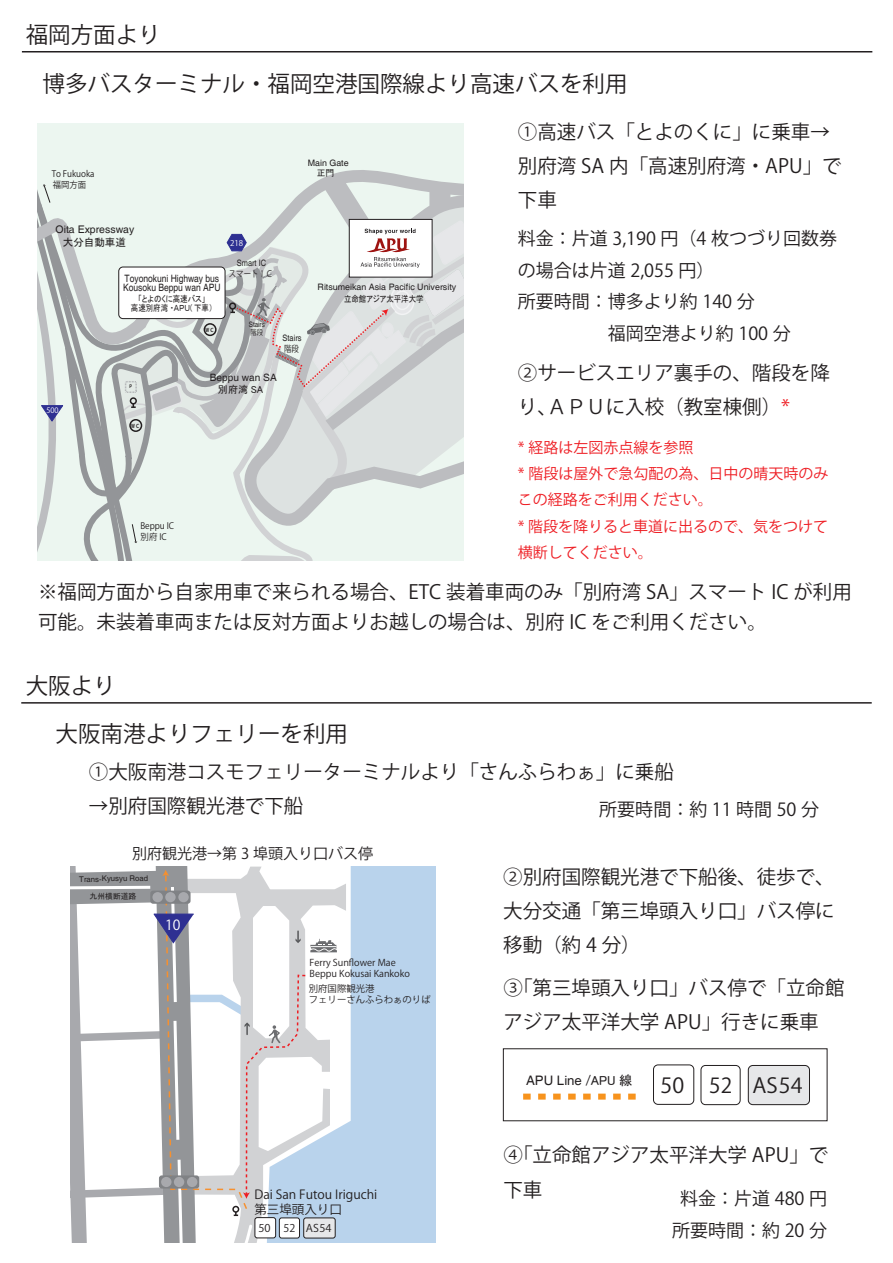
<style>
.page{position:relative;width:893px;height:1263px;background:#fff}
.page>*{position:absolute;margin:0;border:0;box-sizing:border-box;transform-origin:0 0}
.t1{font:22.5px "Koz Go Pro";color:#231f20}
.t2{font:20.55px "Koz Go Pro";color:#231f20}
.t3{font:19.5px/34.2px "Koz Go Pro";color:#231f20}
.t4{font:18px/31.5px "Koz Go Pro";color:#231f20}
.t5{font:15px/26.2px "Koz Go Pro";color:#ee1d23}
.t6{font:15px "Koz Go Pro";color:#231f20}
.t7{font:13.95px "Koz Go Pro";color:#fff}
.t8{font:13.05px "Helvetica";color:#231f20}
.t9{font:12.45px "Koz Go Pro";color:#231f20}
.t10{font:10.65px "Koz Go Pro";color:#231f20}
.t11{font:10.5px "Helvetica";color:#231f20}
.t12{font:10.5px "MS P Gothic";color:#231f20}
.t13{font:10.2px/8.9px "Helvetica";letter-spacing:-.005em;color:#231f20;scale:.84 1}
.t14{font:10.2px "Helvetica";letter-spacing:-.005em;color:#231f20}
.t15{font:10.2px "MS P Gothic";color:#231f20}
.t16{font:9.3px/10.8px "Koz Go Pro";color:#231f20}
.t17{font:8.85px "Helvetica";color:#231f20}
.t18{font:8.85px/8.9px "MS P Gothic";letter-spacing:-.005em;color:#231f20;text-align:center;scale:.84 1}
.t19{font:8.85px "Helvetica";color:#231f20;scale:.84 1}
.t20{font:8.85px "Koz Go Pro";letter-spacing:-.005em;color:#231f20;scale:.94 1}
.t21{font:8.85px "Koz Go Pro";letter-spacing:-.005em;color:#231f20;scale:.95 1}
.t22{font:8.85px "Koz Go Pro";letter-spacing:-.005em;color:#231f20;scale:.84 1}
.t23{font:8.85px "MS P Gothic";letter-spacing:-.005em;color:#231f20}
.t24{font:7.95px "Koz Go Pro";color:#fff}
.t25{font:7.8px "Helvetica";color:#231f20}
.t26{font:7.8px "MS P Gothic";color:#231f20}
.t27{font:7.5px "Helvetica";letter-spacing:-.005em;color:#231f20;scale:.84 1}
.t28{font:7.5px "Koz Go Pro";color:#231f20;scale:.84 1}
.t29{font:7.35px "Koz Go Pro";color:#fff}
.t30{font:700 5.4px "Koz Go Pro";color:#231f20;scale:.84 1}
.t31{font:700 4.65px "Koz Go Pro";color:#231f20;scale:.84 1}
.s1{color:#ee1d23}
.s2{font-family:"Koz Go Pro"}
.s3{font-family:"MS P Gothic"}
.s4{font-size:20.7px}
</style>
<div class="page">
<div style="left:346px;top:866px;width:90px;height:376px;background:#b9d3ec"></div>
<hr style="left:22px;top:51px;width:850px;height:2px;background:#231f20">
<hr style="left:21px;top:702px;width:851px;height:2px;background:#231f20">
<svg style="left:523px;top:1093px;width:113px;height:6px"></svg>
<div style="left:748px;top:1065px;width:61px;height:40px;background:#e6e7e9;border-radius:5px"></div>
<div style="left:748px;top:1065px;width:62px;height:40px;border:1px solid #231f20;border-radius:5px"></div>
<div style="left:653px;top:1064px;width:41px;height:41px;border:1px solid #231f20;border-radius:5px"></div>
<div style="left:701px;top:1065px;width:39px;height:40px;border:1px solid #231f20;border-radius:4px"></div>
<svg style="left:70px;top:866px;width:276px;height:376px"></svg>
<div style="left:304px;top:1218px;width:31px;height:20px;background:#e6e7e9;border-radius:2px"></div>
<div style="left:303px;top:1217px;width:33px;height:21px;border:1px solid #231f20;border-radius:2px"></div>
<div style="left:255px;top:1217px;width:21px;height:21px;background:#fff;border-radius:2px"></div>
<div style="left:255px;top:1217px;width:21px;height:21px;border:1px solid #231f20;border-radius:2px"></div>
<div style="left:279px;top:1218px;width:20px;height:20px;background:#fff;border-radius:2px"></div>
<div style="left:279px;top:1217px;width:21px;height:21px;border:1px solid #231f20;border-radius:2px"></div>
<svg style="left:37px;top:123px;width:427px;height:438px;background:#dce2e0"></svg>
<p class="t1" style="left:26px;top:20px;width:137px">福岡方面より</p>
<p class="t1" style="left:43px;top:69px;width:586px">博多バスターミナル・福岡空港国際線より高速バスを利用</p>
<p class="t20" style="left:52px;top:168px;width:47px">To Fukuoka</p>
<p class="t20" style="left:53px;top:179px;width:37px">福岡方面</p>
<p class="t17" style="left:308px;top:158px;width:42px">Main Gate</p>
<p class="t23" style="left:317px;top:168px;width:19px">正門</p>
<p class="t11" style="left:56px;top:223px;width:80px">Oita Expressway</p>
<p class="t12" style="left:63px;top:237px;width:64px">大分自動車道</p>
<p class="t24" style="left:230px;top:237px;width:15px">218</p>
<p class="t19" style="left:237px;top:257px;width:36px">Smart IC</p>
<p class="t13" style="left:123px;top:274px;width:118px">Toyonokuni Highway bus<br>Kousoku Beppu wan APU</p>
<p class="t18" style="left:131px;top:295px;width:99px">「とよのくに高速バス」<br>高速別府湾・ＡＰＵ( 下車）</p>
<p class="t22" style="left:229px;top:268px;width:55px">スマートＩＣ</p>
<p class="t17" style="left:318px;top:282px;width:140px">Ritsumeikan Asia Pacific University</p>
<p class="t18" style="left:344px;top:295px;width:96px">立命館アジア太平洋大学</p>
<p class="t30" style="left:205px;top:327px;width:12px">ＷＣ</p>
<p class="t27" style="left:249px;top:320px;width:21px">Stairs</p>
<p class="t28" style="left:250px;top:328px;width:16px">階段</p>
<p class="t19" style="left:283px;top:333px;width:24px">Stairs</p>
<p class="t22" style="left:284px;top:343px;width:19px">階段</p>
<p class="t29" style="left:46px;top:405px;width:14px">500</p>
<p class="t31" style="left:129px;top:384px;width:6px">Ｐ</p>
<p class="t30" style="left:131px;top:422px;width:12px">ＷＣ</p>
<p class="t14" style="left:210px;top:372px;width:68px">Beppu wan SA</p>
<p class="t15" style="left:218px;top:384px;width:47px">別府湾 SA</p>
<p class="t21" style="left:140px;top:520px;width:37px">Beppu IC</p>
<p class="t21" style="left:141px;top:531px;width:29px">別府 IC</p>
<p class="t3" style="left:518px;top:115px;width:325px">①高速バス「とよのくに」に乗車→別府湾 SA 内「高速別府湾・APU」で下車</p>
<p class="t4" style="left:518px;top:223px;width:321px">料金：片道 3,190 円（4 枚つづり回数券の場合は片道 2,055 円）<br>所要時間：博多より約 140 分<br>　　　　　福岡空港より約 100 分</p>
<p class="t3" style="left:518px;top:356px;width:313px">②サービスエリア裏手の、階段を降り、ＡＰＵに入校（教室棟側）<span class="s1">*</span></p>
<p class="t5" style="left:518px;top:435px;width:312px">* 経路は左図赤点線を参照<br>* 階段は屋外で急勾配の為、日中の晴天時のみこの経路をご利用ください。<br>* 階段を降りると車道に出るので、気をつけて横断してください。</p>
<p class="t3" style="left:38px;top:578px;width:815px;line-height:30px">※福岡方面から自家用車で来られる場合、ETC 装着車両のみ「別府湾 SA」スマート IC が利用可能。未装着車両または反対方面よりお越しの場合は、別府 IC をご利用ください。</p>
<p class="t1" style="left:26px;top:671px;width:92px">大阪より</p>
<p class="t1" style="left:56px;top:719px;width:294px">大阪南港よりフェリーを利用</p>
<p class="t3" style="left:89px;top:755px;width:587px">①大阪南港コスモフェリーターミナルより「さんふらわぁ」に乗船</p>
<p class="t3" style="left:89px;top:789px;width:216px">→別府国際観光港で下船</p>
<p class="t4" style="left:599px;top:794px;width:221px">所要時間：約 11 時間 50 分</p>
<p class="t6" style="left:132px;top:843px;width:242px">別府観光港→第 3 埠頭入り口バス停</p>
<p class="t25" style="left:79px;top:875px;width:70px;rotate:-1deg">Trans-Kyusyu Road</p>
<p class="t26" style="left:89px;top:893px;width:48px;rotate:-1deg">九州横断道路</p>
<p class="t7" style="left:165px;top:916px;width:17px">10</p>
<p class="t16" style="left:310px;top:957px;width:102px">Ferry Sunflower Mae<br>Beppu Kokusai Kankoko</p>
<p class="t16" style="left:309px;top:983px;width:123px">別府国際観光港<br>フェリーさんふらわぁのりば</p>
<p class="t9" style="left:254px;top:1186px;width:124px">Dai San Futou Iriguchi</p>
<p class="t9" style="left:254px;top:1201px;width:89px">第三埠頭入り口</p>
<p class="t10" style="left:259px;top:1221px;width:75px">50 52 AS54</p>
<p class="t3" style="left:503px;top:860px;width:333px;text-align:justify">②別府国際観光港で下船後、徒歩で、大分交通「第三埠頭入り口」バス停に移動（約 4 分）</p>
<p class="t3" style="left:503px;top:971px;width:343px">③「第三埠頭入り口」バス停で「立命館アジア太平洋大学 APU」行きに乗車</p>
<p class="t8" style="left:526px;top:1073px;width:108px">APU Line <span class="s2">/</span><span class="s3">APU 線</span></p>
<p class="t2" style="left:661px;top:1072px;width:143px"><span class="s4">50</span> 52 AS54</p>
<p class="t3" style="left:503px;top:1139px;width:327px">④「立命館アジア太平洋大学 APU」で下車</p>
<p class="t4" style="left:672px;top:1183px;width:156px;text-align:center">料金：片道 480 円所要時間：約 20 分</p>
</div>
